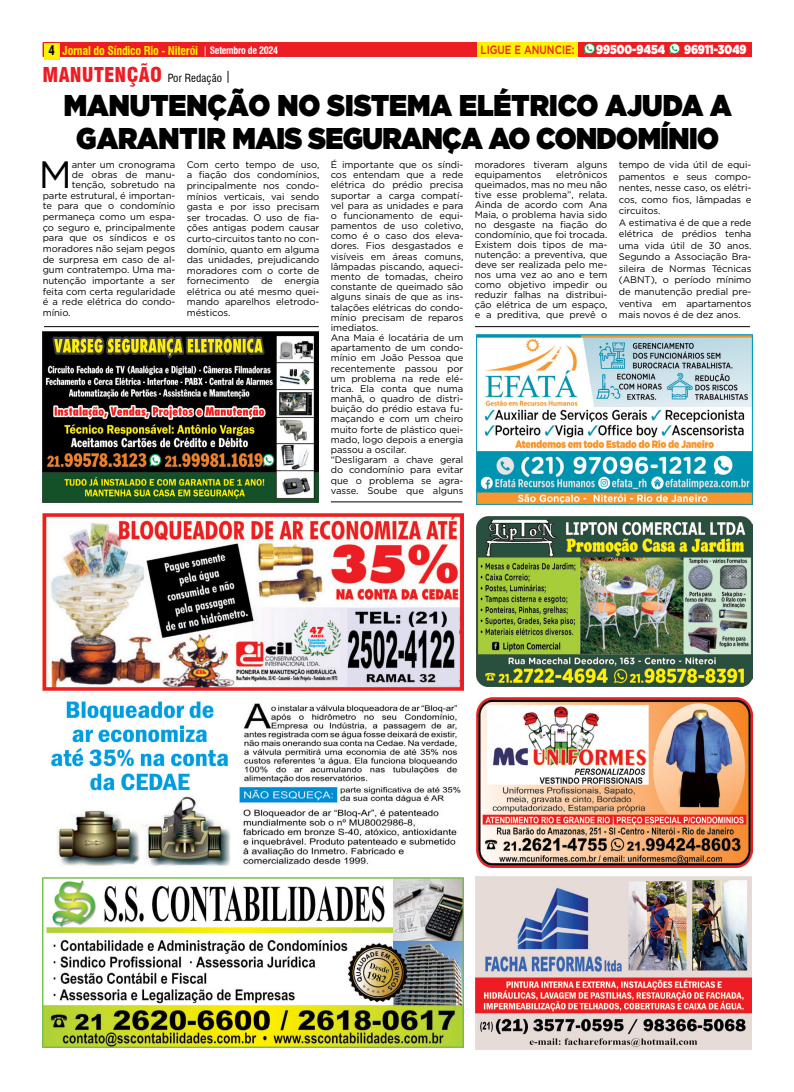
<style>
.page{position:relative;width:794px;height:1092px;background:#fff}
.page>*{position:absolute;margin:0;border:0;box-sizing:border-box;transform-origin:0 0}
.t1{font:38.1px "Gotham";color:#000}
.t2{font:900 30px/32.6px "Gotham";color:#000;text-align:center;scale:.9 1}
.t3{font:900 condensed 20px "Swiss 721 BT";letter-spacing:.01em;color:#ed1d24}
.t4{font:900 13px "Gotham";color:#fff;scale:.82 1}
.t5{font:700 condensed 12px "Swiss 721 BT";letter-spacing:-.02em;color:#fff200}
.t6{font:500 12px "Gotham";color:#ed1d24;scale:.82 1}
.t7{font:9.5px/10.2px "Gotham";letter-spacing:-.005em;color:#000}
.s1{font-size:13px;color:#000}
.s2{font-weight:400;font-size:10px;color:#fff}
.s3{font-size:10px;color:#fff}
.s4{font-weight:400;font-size:11px;color:#000}
.s5{font-weight:400;font-size:12px;color:#000}
</style>
<div class="page">
<img style="left:475px;top:876px;width:276px;height:173px">
<img style="left:43px;top:513px;width:420px;height:353px">
<img style="left:42px;top:877px;width:421px;height:170px">
<div style="left:43px;top:43px;width:708px;height:14px;background:#ed1d24"></div>
<div style="left:477px;top:43px;width:100px;height:14px;background:#fff200"></div>
<img style="left:584px;top:43px;width:12px;height:12px">
<svg style="left:669px;top:43px;width:12px;height:12px"></svg>
<div style="left:44px;top:43px;width:16px;height:16px;background:#fff200"></div>
<hr style="left:331px;top:501px;width:131px;height:1px;background:#000">
<hr style="left:44px;top:326px;width:275px;height:1px;background:#000">
<hr style="left:475px;top:326px;width:275px;height:1px;background:#000">
<img style="left:476px;top:516px;width:276px;height:170px">
<img style="left:476px;top:697px;width:276px;height:170px">
<img style="left:43px;top:332px;width:276px;height:170px">
<img style="left:476px;top:334px;width:276px;height:170px">
<p class="t5" style="left:49px;top:43px;width:231px"><span class="s1">4</span> Jornal do Síndico Rio - Niterói <span class="s2">|</span> <span class="s3">Setembro de 2024</span></p>
<p class="t6" style="left:480px;top:42px;width:116px">LIGUE E ANUNCIE:</p>
<h3 class="t4" style="left:596px;top:42px;width:86px">99500-9454</h3>
<h3 class="t4" style="left:684px;top:42px;width:78px">96911-3049</h3>
<h3 class="t3" style="left:43px;top:63px;width:190px">MANUTENÇÃO <span class="s4">Por Redação</span> <span class="s5">|</span></h3>
<h2 class="t2" style="left:64px;top:89px;width:744px">MANUTENÇÃO NO SISTEMA ELÉTRICO AJUDA A<br>GARANTIR MAIS SEGURANÇA AO CONDOMÍNIO</h2>
<h1 class="t1" style="left:39px;top:150px;width:35px">M</h1>
<p class="t7" style="left:72px;top:159px;width:105px">anter um cronograma</p>
<p class="t7" style="left:72px;top:169px;width:105px">de obras de manu-</p>
<p class="t7" style="left:72px;top:179px;width:105px">tenção, sobretudo na</p>
<p class="t7" style="left:43px;top:190px;width:134px">parte estrutural, é importan-</p>
<p class="t7" style="left:43px;top:200px;width:134px">te para que o condomínio</p>
<p class="t7" style="left:43px;top:211px;width:134px">permaneça como um espa-</p>
<p class="t7" style="left:43px;top:222px;width:134px">ço seguro e, principalmente</p>
<p class="t7" style="left:43px;top:232px;width:134px">para que os síndicos e os</p>
<p class="t7" style="left:43px;top:243px;width:134px">moradores não sejam pegos</p>
<p class="t7" style="left:43px;top:254px;width:134px">de surpresa em caso de al-</p>
<p class="t7" style="left:43px;top:264px;width:134px">gum contratempo. Uma ma-</p>
<p class="t7" style="left:43px;top:275px;width:134px">nutenção importante a ser</p>
<p class="t7" style="left:43px;top:286px;width:134px">feita com certa regularidade</p>
<p class="t7" style="left:43px;top:296px;width:134px">é a rede elétrica do condo-</p>
<p class="t7" style="left:43px;top:307px;width:29px">mínio.</p>
<p class="t7" style="left:187px;top:159px;width:134px;line-height:10.6px;text-align:justify">Com certo tempo de uso, a fiação dos condomínios, principalmente nos condo&shy;mínios verticais, vai sendo gasta e por isso precisam ser trocadas. O uso de fia&shy;ções antigas podem causar curto-circuitos tanto no con&shy;domínio, quanto em alguma das unidades, prejudicando moradores com o corte de fornecimento de energia elétrica ou até mesmo quei&shy;mando aparelhos eletrodo&shy;mésticos.</p>
<p class="t7" style="left:331px;top:159px;width:134px">É importante que os síndi&shy;cos entendam que a rede elétrica do prédio precisa suportar a carga compatí&shy;vel para as unidades e para o funcionamento de equi&shy;pamentos de uso coletivo, como é o caso dos eleva&shy;dores. Fios desgastados e visíveis em áreas comuns, lâmpadas piscando, aqueci&shy;mento de tomadas, cheiro constante de queimado são alguns sinais de que as ins&shy;talações elétricas do condo&shy;mínio precisam de reparos imediatos.<br>Ana Maia é locatária de um apartamento de um condo&shy;mínio em João Pessoa que recentemente passou por um problema na rede elé&shy;trica. Ela conta que numa manhã, o quadro de distri&shy;buição do prédio estava fu&shy;maçando e com um cheiro muito forte de plástico quei&shy;mado, logo depois a energia passou a oscilar. “Desligaram a chave geral do condomínio para evitar que o problema se agra&shy;vasse. Soube que alguns</p>
<p class="t7" style="left:475px;top:159px;width:134px">moradores tiveram alguns equipamentos</p>
<p class="t7" style="left:475px;top:169px;width:134px;text-align:justify;text-indent:81px">eletrônicos queimados, mas no meu não tive esse problema”, relata.<br>Ainda de acordo com Ana Maia, o problema havia sido no desgaste na fiação do condomínio, que foi trocada.<br>Existem dois tipos de ma&shy;nutenção: a preventiva, que deve ser realizada pelo me&shy;nos uma vez ao ano e tem como objetivo impedir ou reduzir falhas na distribui&shy;ção elétrica de um espaço, e a preditiva, que prevê o</p>
<p class="t7" style="left:619px;top:159px;width:134px;line-height:11.5px">tempo de vida útil de equi&shy;pamentos e seus compo&shy;nentes, nesse caso, os elétri&shy;cos, como fios, lâmpadas e circuitos.<br>A estimativa é de que a rede elétrica de prédios tenha uma vida útil de 30 anos.<br>Segundo a Associação Bra&shy;sileira de Normas Técnicas (ABNT), o período mínimo de manutenção predial pre&shy;ventiva em apartamentos mais novos é de dez anos.</p>
</div>
